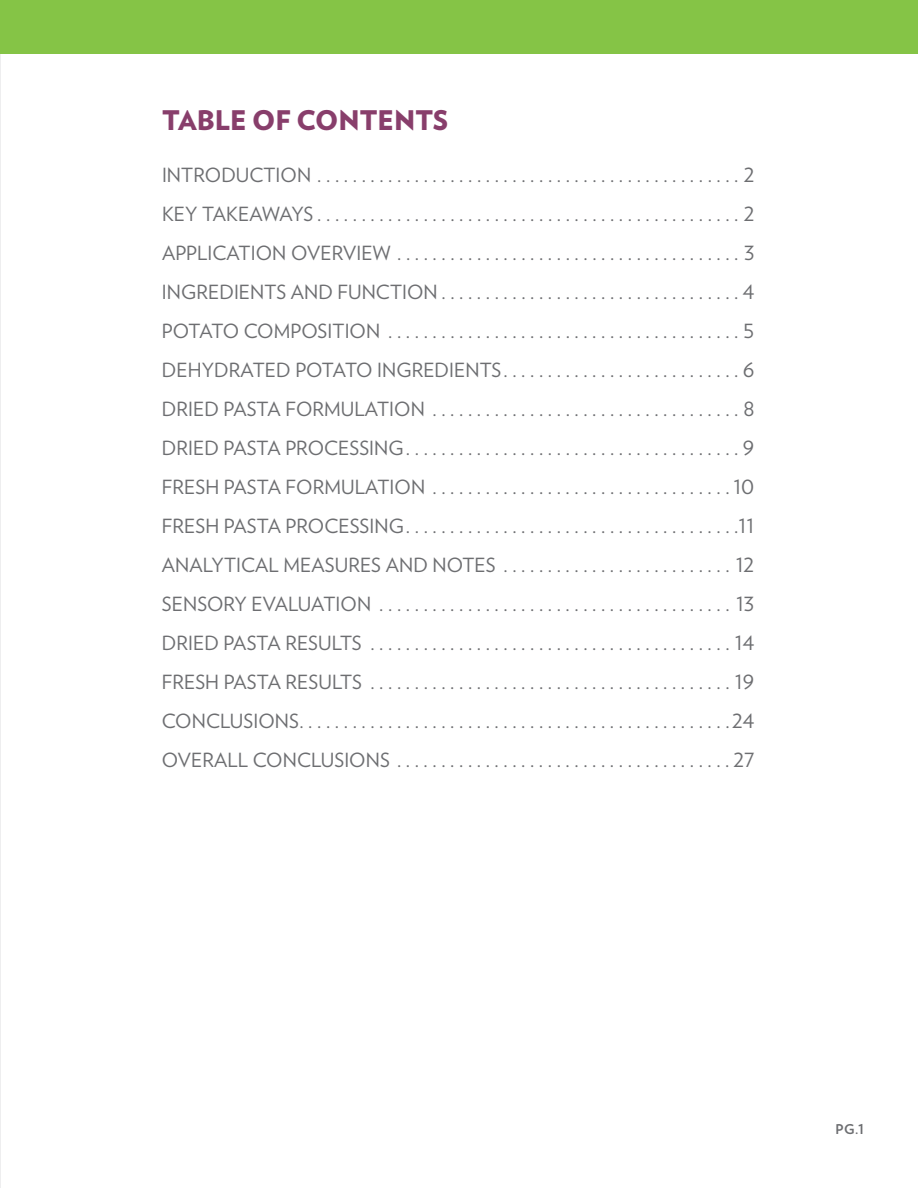
<style>
.page{position:relative;width:918px;height:1188px;background:#fff}
.page>*{position:absolute;margin:0;border:0;box-sizing:border-box;transform-origin:0 0}
.t1{font:900 27px "Verlag";color:#883e6b}
.t2{font:19.5px/39px "Verlag";letter-spacing:.005em;color:#6d6e71;text-align:justify}
.t3{font:700 13.5px "Verlag";color:#6d6e71}
</style>
<div class="page">
<div style="left:0;top:0;width:918px;height:54px;background:#85c446"></div>
<h1 class="t1" style="left:162px;top:98px;width:288px">TABLE OF CONTENTS</h1>
<p class="t2" style="left:162px;top:155px;width:594px">INTRODUCTION . . . . . . . . . . . . . . . . . . . . . . . . . . . . . . . . . . . . . . . . . . . . . . . . 2<br>KEY TAKEAWAYS . . . . . . . . . . . . . . . . . . . . . . . . . . . . . . . . . . . . . . . . . . . . . . . . 2<br>APPLICATION OVERVIEW . . . . . . . . . . . . . . . . . . . . . . . . . . . . . . . . . . . . . . . 3<br>INGREDIENTS AND FUNCTION . . . . . . . . . . . . . . . . . . . . . . . . . . . . . . . . . 4<br>POTATO COMPOSITION . . . . . . . . . . . . . . . . . . . . . . . . . . . . . . . . . . . . . . . . 5<br>DEHYDRATED POTATO INGREDIENTS . . . . . . . . . . . . . . . . . . . . . . . . . . 6<br>DRIED PASTA FORMULATION . . . . . . . . . . . . . . . . . . . . . . . . . . . . . . . . . . . 8<br>DRIED PASTA PROCESSING . . . . . . . . . . . . . . . . . . . . . . . . . . . . . . . . . . . . . 9<br>FRESH PASTA FORMULATION . . . . . . . . . . . . . . . . . . . . . . . . . . . . . . . . . 10<br>FRESH PASTA PROCESSING . . . . . . . . . . . . . . . . . . . . . . . . . . . . . . . . . . . . . 11<br>ANALYTICAL MEASURES AND NOTES . . . . . . . . . . . . . . . . . . . . . . . . . . 12<br>SENSORY EVALUATION . . . . . . . . . . . . . . . . . . . . . . . . . . . . . . . . . . . . . . . . 13<br>DRIED PASTA RESULTS . . . . . . . . . . . . . . . . . . . . . . . . . . . . . . . . . . . . . . . . . 14<br>FRESH PASTA RESULTS . . . . . . . . . . . . . . . . . . . . . . . . . . . . . . . . . . . . . . . . . 19<br>CONCLUSIONS . . . . . . . . . . . . . . . . . . . . . . . . . . . . . . . . . . . . . . . . . . . . . . . . 24<br>OVERALL CONCLUSIONS . . . . . . . . . . . . . . . . . . . . . . . . . . . . . . . . . . . . . 27</p>
<p class="t3" style="left:835px;top:1119px;width:30px">PG.1</p>
</div>
